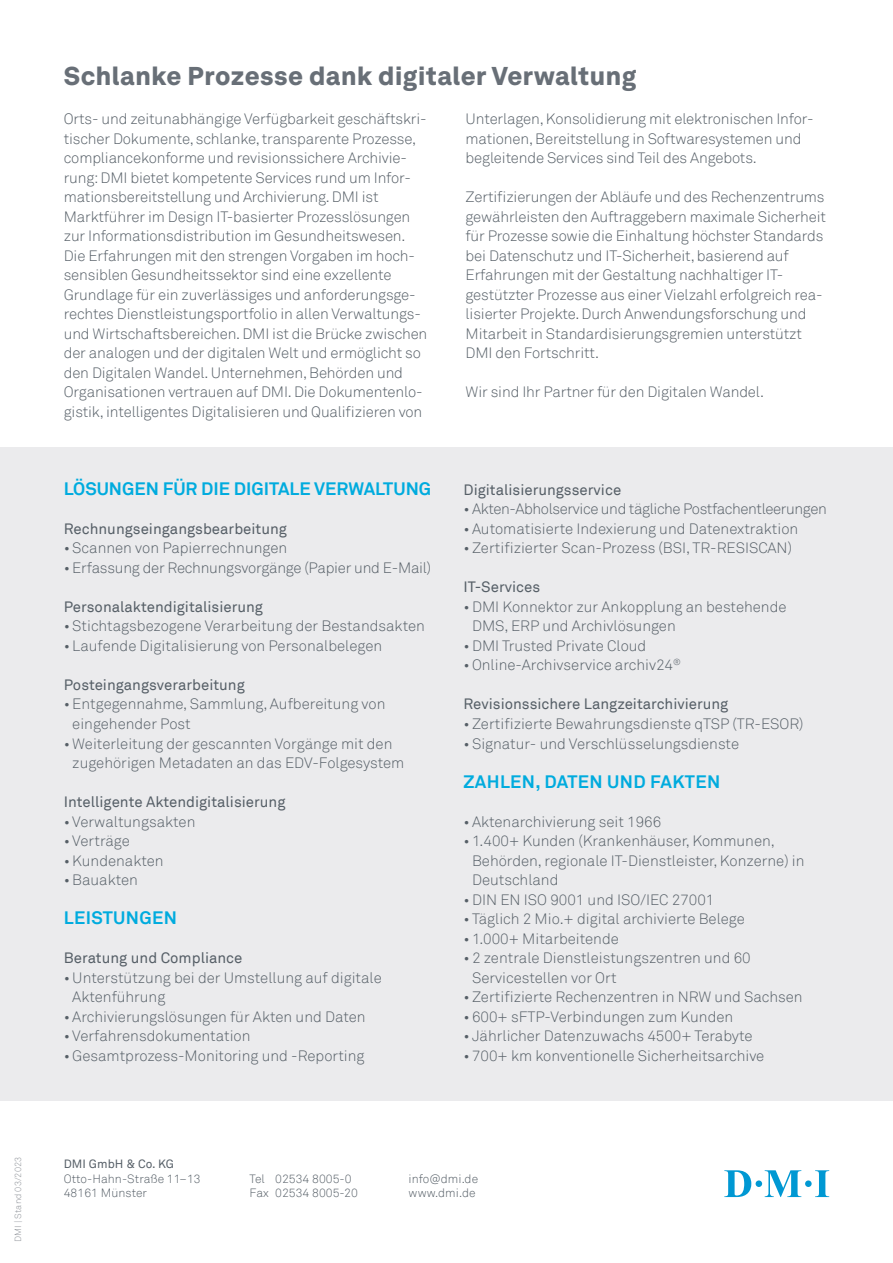
<style>
.page{position:relative;width:893px;height:1263px;background:#fff}
.page>*{position:absolute;margin:0;border:0;box-sizing:border-box;transform-origin:0 0}
.t1{font:900 25.5px "Akkurat LL";letter-spacing:.02em;color:#686f77}
.t2{font:700 18px "Akkurat";color:#00abde}
.t3{font:700 18px "Akkurat";letter-spacing:.02em;color:#00abde}
.t4{font:300 15px/19.5px "Akkurat";letter-spacing:-.01em;color:#565f67}
.t5{font:15px "Akkurat";color:#565f67}
.t6{font:300 12px/14.4px "Akkurat";letter-spacing:.005em;color:#565f67}
.t7{font:12px "Akkurat";letter-spacing:.005em;color:#565f67}
.t8{font:300 9px "Akkurat";letter-spacing:.015em;color:#8e9298}
</style>
<div class="page">
<div style="left:0;top:447px;width:893px;height:679px;background:#ebebed"></div>
<div style="left:0;top:1101px;width:893px;height:162px;background:#fff"></div>
<svg style="left:724px;top:1170px;width:105px;height:27px"></svg>
<p class="t8" style="left:13px;top:1242px;width:86px;rotate:-90deg">DMI | Stand 03/2023</p>
<h1 class="t1" style="left:64px;top:56px;width:574px">Schlanke Prozesse dank digitaler Verwaltung</h1>
<p class="t4" style="left:64px;top:110px;width:365px">Orts- und zeitunabhängige Verfügbarkeit geschäftskri&shy;tischer Dokumente, schlanke, transparente Prozesse, compliancekonforme und revisionssichere Archivie&shy;rung: DMI bietet kompetente Services rund um Infor&shy;mationsbereitstellung und Archivierung. DMI ist Marktführer im Design IT-basierter Prozesslösungen zur Informationsdistribution im Gesundheitswesen.<br>Die Erfahrungen mit den strengen Vorgaben im hoch&shy;sensiblen Gesundheitssektor sind eine exzellente Grundlage für ein zuverlässiges und anforderungsge&shy;rechtes Dienstleistungsportfolio in allen Verwaltungs&shy;und Wirtschaftsbereichen. DMI ist die Brücke zwischen der analogen und der digitalen Welt und ermöglicht so den Digitalen Wandel. Unternehmen, Behörden und Organisationen vertrauen auf DMI. Die Dokumentenlo&shy;gistik, intelligentes Digitalisieren und Qualifizieren von</p>
<p class="t4" style="left:466px;top:110px;width:349px">Unterlagen, Konsolidierung mit elektronischen Infor&shy;mationen, Bereitstellung in Softwaresystemen und begleitende Services sind Teil des Angebots.</p>
<p class="t4" style="left:466px;top:188px;width:362px">Zertifizierungen der Abläufe und des Rechenzentrums gewährleisten den Auftraggebern maximale Sicherheit für Prozesse sowie die Einhaltung höchster Standards bei Datenschutz und IT-Sicherheit, basierend auf Erfahrungen mit der Gestaltung nachhaltiger IT&shy;gestützter Prozesse aus einer Vielzahl erfolgreich rea&shy;lisierter Projekte. Durch Anwendungsforschung und Mitarbeit in Standardisierungsgremien unterstützt DMI den Fortschritt.</p>
<p class="t4" style="left:466px;top:383px;width:300px">Wir sind Ihr Partner für den Digitalen Wandel.</p>
<p class="t2" style="left:64px;top:477px;width:369px">LÖSUNGEN FÜR DIE DIGITALE VERWALTUNG</p>
<p class="t5" style="left:64px;top:520px;width:225px">Rechnungseingangsbearbeitung</p>
<p class="t4" style="left:64px;top:539px;width:225px">•Scannen von Papierrechnungen</p>
<p class="t4" style="left:64px;top:558px;width:369px">• Erfassung der Rechnungsvorgänge (Papier und E-Mail)</p>
<p class="t5" style="left:64px;top:598px;width:201px">Personalaktendigitalisierung</p>
<p class="t4" style="left:64px;top:617px;width:363px">•Stichtagsbezogene Verarbeitung der Bestandsakten</p>
<p class="t4" style="left:64px;top:636px;width:320px">• Laufende Digitalisierung von Personalbelegen</p>
<p class="t5" style="left:64px;top:676px;width:183px">Posteingangsverarbeitung</p>
<p class="t4" style="left:72px;top:695px;width:315px;text-indent:-9px">•Entgegennahme, Sammlung, Aufbereitung von eingehender Post</p>
<p class="t4" style="left:72px;top:734px;width:334px;text-indent:-9px">•Weiterleitung der gescannten Vorgänge mit den zugehörigen Metadaten an das EDV-Folgesystem</p>
<p class="t5" style="left:64px;top:793px;width:223px">Intelligente Aktendigitalisierung</p>
<p class="t4" style="left:64px;top:812px;width:133px">•Verwaltungsakten</p>
<p class="t4" style="left:64px;top:831px;width:68px">•Verträge</p>
<p class="t4" style="left:64px;top:851px;width:101px">•Kundenakten</p>
<p class="t4" style="left:64px;top:870px;width:76px">•Bauakten</p>
<p class="t3" style="left:64px;top:906px;width:115px">LEISTUNGEN</p>
<p class="t5" style="left:64px;top:949px;width:180px">Beratung und Compliance</p>
<p class="t4" style="left:72px;top:968px;width:311px;text-indent:-9px">•Unterstützung bei der Umstellung auf digitale<br>Aktenführung</p>
<p class="t4" style="left:64px;top:1007px;width:303px">•Archivierungslösungen für Akten und Daten</p>
<p class="t4" style="left:64px;top:1026px;width:188px">•Verfahrensdokumentation</p>
<p class="t4" style="left:64px;top:1046px;width:302px">•Gesamtprozess-Monitoring und -Reporting</p>
<p class="t5" style="left:463px;top:481px;width:159px">Digitalisierungsservice</p>
<p class="t4" style="left:463px;top:500px;width:365px">• Akten-Abholservice und tägliche Postfachentleerungen</p>
<p class="t4" style="left:463px;top:519px;width:336px">•Automatisierte Indexierung und Datenextraktion</p>
<p class="t4" style="left:463px;top:539px;width:330px">•Zertifizierter Scan-Prozess (BSI, TR-RESISCAN)</p>
<p class="t5" style="left:463px;top:578px;width:78px">IT-Services</p>
<p class="t4" style="left:472px;top:597px;width:316px;text-indent:-9px">•DMI Konnektor zur Ankopplung an bestehende<br>DMS, ERP und Archivlösungen</p>
<p class="t4" style="left:463px;top:636px;width:184px">•DMI Trusted Private Cloud</p>
<p class="t4" style="left:463px;top:656px;width:219px">•Online-Archivservice archiv24<sup>®</sup></p>
<p class="t5" style="left:463px;top:695px;width:266px">Revisionssichere Langzeitarchivierung</p>
<p class="t4" style="left:463px;top:714px;width:342px">•Zertifizierte Bewahrungsdienste qTSP (TR-ESOR)</p>
<p class="t4" style="left:463px;top:734px;width:277px">•Signatur- und Verschlüsselungsdienste</p>
<p class="t3" style="left:463px;top:770px;width:258px">ZAHLEN, DATEN UND FAKTEN</p>
<p class="t4" style="left:463px;top:812px;width:199px">•Aktenarchivierung seit 1966</p>
<p class="t4" style="left:472px;top:831px;width:334px;text-indent:-9px">•1.400+ Kunden (Krankenhäuser, Kommunen,<br>Behörden, regionale IT-Dienstleister, Konzerne) in<br>Deutschland</p>
<p class="t4" style="left:463px;top:890px;width:252px">•DIN EN ISO 9001 und ISO/IEC 27001</p>
<p class="t4" style="left:463px;top:909px;width:283px">• Täglich 2 Mio.+ digital archivierte Belege</p>
<p class="t4" style="left:463px;top:929px;width:157px">•1.000+ Mitarbeitende</p>
<p class="t4" style="left:472px;top:948px;width:280px;text-indent:-9px">•2 zentrale Dienstleistungszentren und 60<br>Servicestellen vor Ort</p>
<p class="t4" style="left:463px;top:987px;width:341px">•Zertifizierte Rechenzentren in NRW und Sachsen</p>
<p class="t4" style="left:463px;top:1007px;width:271px">•600+ sFTP-Verbindungen zum Kunden</p>
<p class="t4" style="left:463px;top:1026px;width:291px">• Jährlicher Datenzuwachs 4500+ Terabyte</p>
<p class="t4" style="left:463px;top:1046px;width:302px">•700+ km konventionelle Sicherheitsarchive</p>
<p class="t7" style="left:64px;top:1157px;width:112px">DMI GmbH &amp; Co. KG</p>
<p class="t6" style="left:64px;top:1171px;width:138px">Otto-Hahn-Straße 11–13<br>48161 Münster</p>
<p class="t6" style="left:409px;top:1171px;width:71px">info@dmi.de www.dmi.de</p>
<p class="t6" style="left:250px;top:1171px;width:110px">Tel 02534 8005-0<br>Fax 02534 8005-20</p>
</div>
